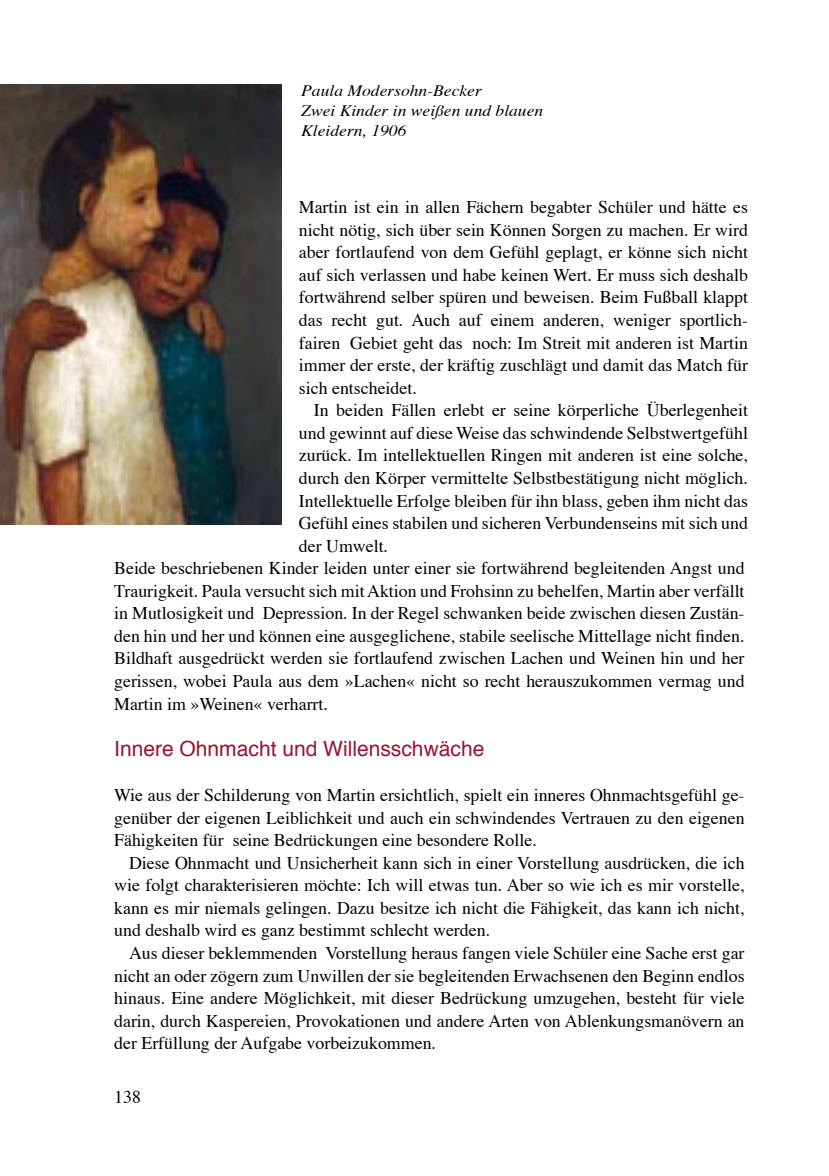
<style>
.page{position:relative;width:829px;height:1176px;background:#fff}
.page>*{position:absolute;margin:0;border:0;box-sizing:border-box;transform-origin:0 0}
.t1{font:21px "Helvetica";color:#951731}
.t2{font:17.85px/22.6px "Times";color:#000;text-align:justify}
.t3{font:italic 15.92px/19.8px "Times";color:#000;scale:1.1 1}
</style>
<div class="page">
<img style="left:0;top:84px;width:282px;height:440px">
<p class="t3" style="left:301px;top:82px;width:221px">Paula Modersohn-Becker<br>Zwei Kinder in weißen und blauen<br>Kleidern, 1906</p>
<p class="t2" style="left:299px;top:197px;width:450px">Martin ist ein in allen Fächern begabter Schüler und hätte es nicht nötig, sich über sein Können Sorgen zu machen. Er wird aber fortlaufend von dem Gefühl geplagt, er könne sich nicht auf sich verlassen und habe keinen Wert. Er muss sich deshalb fortwährend selber spüren und beweisen. Beim Fußball klappt das recht gut. Auch auf einem anderen, weniger sportlich&shy;fairen Gebiet geht das noch: Im Streit mit anderen ist Martin immer der erste, der kräftig zuschlägt und damit das Match für sich entscheidet.</p>
<p class="t2" style="left:314px;top:400px;width:436px">In beiden Fällen erlebt er seine körperliche Überlegenheit</p>
<p class="t2" style="left:299px;top:422px;width:450px">und gewinnt auf diese Weise das schwindende Selbstwertgefühl</p>
<p class="t2" style="left:299px;top:445px;width:450px">zurück. Im intellektuellen Ringen mit anderen ist eine solche,</p>
<p class="t2" style="left:299px;top:468px;width:450px">durch den Körper vermittelte Selbstbestätigung nicht möglich.</p>
<p class="t2" style="left:299px;top:490px;width:450px">Intellektuelle Erfolge bleiben für ihn blass, geben ihm nicht das</p>
<p class="t2" style="left:299px;top:513px;width:450px">Gefühl eines stabilen und sicheren Verbundenseins mit sich und</p>
<p class="t2" style="left:299px;top:535px;width:91px">der Umwelt.</p>
<p class="t2" style="left:114px;top:558px;width:632px">Beide beschriebenen Kinder leiden unter einer sie fortwährend begleitenden Angst und</p>
<p class="t2" style="left:114px;top:580px;width:632px">Traurigkeit. Paula versucht sich mit Aktion und Frohsinn zu behelfen, Martin aber verfällt</p>
<p class="t2" style="left:114px;top:603px;width:631px">in Mutlosigkeit und Depression. In der Regel schwanken beide zwischen diesen Zustän-</p>
<p class="t2" style="left:114px;top:625px;width:631px">den hin und her und können eine ausgeglichene, stabile seelische Mittellage nicht finden.</p>
<p class="t2" style="left:114px;top:648px;width:631px">Bildhaft ausgedrückt werden sie fortlaufend zwischen Lachen und Weinen hin und her</p>
<p class="t2" style="left:114px;top:671px;width:632px">gerissen, wobei Paula aus dem »Lachen« nicht so recht herauszukommen vermag und</p>
<p class="t2" style="left:114px;top:693px;width:215px">Martin im »Weinen« verharrt.</p>
<p class="t1" style="left:114px;top:734px;width:371px">Innere Ohnmacht und Willensschwäche</p>
<p class="t2" style="left:114px;top:784px;width:632px">Wie aus der Schilderung von Martin ersichtlich, spielt ein inneres Ohnmachtsgefühl ge&shy;genüber der eigenen Leiblichkeit und auch ein schwindendes Vertrauen zu den eigenen Fähigkeiten für seine Bedrückungen eine besondere Rolle.</p>
<p class="t2" style="left:114px;top:852px;width:632px;text-indent:15px">Diese Ohnmacht und Unsicherheit kann sich in einer Vorstellung ausdrücken, die ich wie folgt charakterisieren möchte: Ich will etwas tun. Aber so wie ich es mir vorstelle, kann es mir niemals gelingen. Dazu besitze ich nicht die Fähigkeit, das kann ich nicht, und deshalb wird es ganz bestimmt schlecht werden.</p>
<p class="t2" style="left:114px;top:943px;width:632px;text-indent:15px">Aus dieser beklemmenden Vorstellung heraus fangen viele Schüler eine Sache erst gar nicht an oder zögern zum Unwillen der sie begleitenden Erwachsenen den Beginn endlos hinaus. Eine andere Möglichkeit, mit dieser Bedrückung umzugehen, besteht für viele darin, durch Kaspereien, Provokationen und andere Arten von Ablenkungsmanövern an der Erfüllung der Aufgabe vorbeizukommen.</p>
<p class="t2" style="left:114px;top:1086px;width:28px">138</p>
</div>
